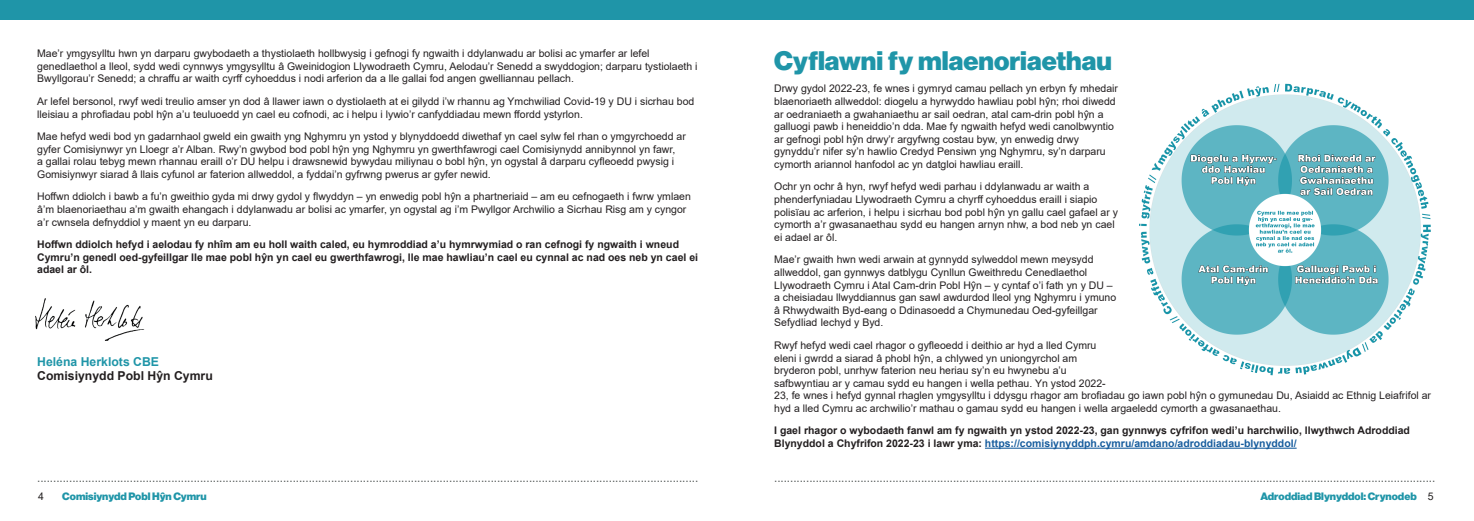
<style>
.page{position:relative;width:1474px;height:521px;background:#fff}
.page>*{position:absolute;margin:0;border:0;box-sizing:border-box;transform-origin:0 0}
.t1{font:26.25px "N Haas Grotesk DS Pro 95 Blk";color:#1f95a8}
.t2{font:14px "Arial Narrow";color:#575c5b}
.Body_no_line_breaks{font:700 12.25px "Arial";color:#231f20}
.Body_no_line_breaks-2{font:700 12.25px "Arial";color:#1f95a8}
.Body{font:10.5px/12.6px "Arial";color:#231f20}
.Body-2{font:700 10.5px/12.6px "Arial";color:#231f20}
.t3{font:10.5px "N Haas Grotesk DS Pro 95 Blk";color:#1f95a8}
.s1{color:#175d9e}
.s2{font-family:"Arial";color:#231f20}
</style>
<div class="page">
<div style="left:0;top:0;width:1473px;height:20px;background:#1f95a8"></div>
<hr style="left:985px;top:448px;width:311px;height:1px;background:#175d9e">
<img style="left:1139px;top:83px;width:292px;height:293px">
<img style="left:36px;top:299px;width:109px;height:42px">
<p class="Body" style="left:37px;top:47px;width:662px">Mae’r ymgysylltu hwn yn darparu gwybodaeth a thystiolaeth hollbwysig i gefnogi fy ngwaith i ddylanwadu ar bolisi ac ymarfer ar lefel genedlaethol a lleol, sydd wedi cynnwys ymgysylltu â Gweinidogion Llywodraeth Cymru, Aelodau’r Senedd a swyddogion; darparu tystiolaeth i<br>Bwyllgorau’r Senedd; a chraffu ar waith cyrff cyhoeddus i nodi arferion da a lle gallai fod angen gwelliannau pellach.</p>
<p class="Body" style="left:37px;top:95px;width:658px">Ar lefel bersonol, rwyf wedi treulio amser yn dod â llawer iawn o dystiolaeth at ei gilydd i’w rhannu ag Ymchwiliad Covid-19 y DU i sicrhau bod lleisiau a phrofiadau pobl hŷn a’u teuluoedd yn cael eu cofnodi, ac i helpu i lywio’r canfyddiadau mewn ffordd ystyrlon.</p>
<p class="Body" style="left:37px;top:130px;width:650px">Mae hefyd wedi bod yn gadarnhaol gweld ein gwaith yng Nghymru yn ystod y blynyddoedd diwethaf yn cael sylw fel rhan o ymgyrchoedd ar gyfer Comisiynwyr yn Lloegr a’r Alban. Rwy’n gwybod bod pobl hŷn yng Nghymru yn gwerthfawrogi cael Comisiynydd annibynnol yn fawr,<br>a gallai rolau tebyg mewn rhannau eraill o’r DU helpu i drawsnewid bywydau miliynau o bobl hŷn, yn ogystal â darparu cyfleoedd pwysig i Gomisiynwyr siarad â llais cyfunol ar faterion allweddol, a fyddai’n gyfrwng pwerus ar gyfer newid.</p>
<p class="Body" style="left:37px;top:190px;width:655px">Hoffwn ddiolch i bawb a fu’n gweithio gyda mi drwy gydol y flwyddyn – yn enwedig pobl hŷn a phartneriaid – am eu cefnogaeth i fwrw ymlaen â’m blaenoriaethau a’m gwaith ehangach i ddylanwadu ar bolisi ac ymarfer, yn ogystal ag i’m Pwyllgor Archwilio a Sicrhau Risg am y cyngor a’r cwnsela defnyddiol y maent yn eu darparu.</p>
<p class="Body-2" style="left:37px;top:238px;width:662px">Hoffwn ddiolch hefyd i aelodau fy nhîm am eu holl waith caled, eu hymroddiad a’u hymrwymiad o ran cefnogi fy ngwaith i wneud<br>Cymru’n genedl oed-gyfeillgar lle mae pobl hŷn yn cael eu gwerthfawrogi, lle mae hawliau’n cael eu cynnal ac nad oes neb yn cael ei adael ar ôl.</p>
<p class="Body_no_line_breaks-2" style="left:37px;top:353px;width:123px">Heléna Herklots CBE</p>
<p class="Body_no_line_breaks" style="left:37px;top:367px;width:177px">Comisiynydd Pobl Hŷn Cymru</p>
<p class="t1" style="left:774px;top:45px;width:339px">Cyflawni fy mlaenoriaethau</p>
<p class="Body" style="left:774px;top:82px;width:345px">Drwy gydol 2022-23, fe wnes i gymryd camau pellach yn erbyn fy mhedair blaenoriaeth allweddol: diogelu a hyrwyddo hawliau pobl hŷn; rhoi diwedd ar oedraniaeth a gwahaniaethu ar sail oedran, atal cam-drin pobl hŷn a galluogi pawb i heneiddio’n dda. Mae fy ngwaith hefyd wedi canolbwyntio ar gefnogi pobl hŷn drwy’r argyfwng costau byw, yn enwedig drwy gynyddu’r nifer sy’n hawlio Credyd Pensiwn yng Nghymru, sy’n darparu cymorth ariannol hanfodol ac yn datgloi hawliau eraill.</p>
<p class="Body" style="left:774px;top:180px;width:345px">Ochr yn ochr â hyn, rwyf hefyd wedi parhau i ddylanwadu ar waith a phenderfyniadau Llywodraeth Cymru a chyrff cyhoeddus eraill i siapio polisïau ac arferion, i helpu i sicrhau bod pobl hŷn yn gallu cael gafael ar y cymorth a’r gwasanaethau sydd eu hangen arnyn nhw, a bod neb yn cael ei adael ar ôl.</p>
<p class="Body" style="left:774px;top:253px;width:343px">Mae’r gwaith hwn wedi arwain at gynnydd sylweddol mewn meysydd allweddol, gan gynnwys datblygu Cynllun Gweithredu Cenedlaethol Llywodraeth Cymru i Atal Cam-drin Pobl Hŷn – y cyntaf o’i fath yn y DU – a cheisiadau llwyddiannus gan sawl awdurdod lleol yng Nghymru i ymuno â Rhwydwaith Byd-eang o Ddinasoedd a Chymunedau Oed-gyfeillgar Sefydliad Iechyd y Byd.</p>
<p class="Body" style="left:774px;top:339px;width:658px">Rwyf hefyd wedi cael rhagor o gyfleoedd i deithio ar hyd a lled Cymru<br>eleni i gwrdd a siarad â phobl hŷn, a chlywed yn uniongyrchol am<br>bryderon pobl, unrhyw faterion neu heriau sy’n eu hwynebu a’u<br>safbwyntiau ar y camau sydd eu hangen i wella pethau. Yn ystod 2022-<br>23, fe wnes i hefyd gynnal rhaglen ymgysylltu i ddysgu rhagor am brofiadau go iawn pobl hŷn o gymunedau Du, Asiaidd ac Ethnig Leiafrifol ar hyd a lled Cymru ac archwilio’r mathau o gamau sydd eu hangen i wella argaeledd cymorth a gwasanaethau.</p>
<p class="Body-2" style="left:774px;top:425px;width:637px">I gael rhagor o wybodaeth fanwl am fy ngwaith yn ystod 2022-23, gan gynnwys cyfrifon wedi’u harchwilio, llwythwch Adroddiad<br>Blynyddol a Chyfrifon 2022-23 i lawr yma: <span class="s1">https://comisiynyddph.cymru/amdano/adroddiadau-blynyddol/</span></p>
<p class="t2" style="left:37px;top:466px;width:662px">...............................................................................................................................................................................................................</p>
<p class="t2" style="left:774px;top:466px;width:662px">...............................................................................................................................................................................................................</p>
<p class="Body" style="left:38px;top:490px;width:7px">4</p>
<p class="t3" style="left:62px;top:490px;width:146px">Comisiynydd Pobl Hŷn Cymru</p>
<p class="t3" style="left:1260px;top:490px;width:175px">Adroddiad Blynyddol: Crynodeb <span class="s2">5</span></p>
</div>
